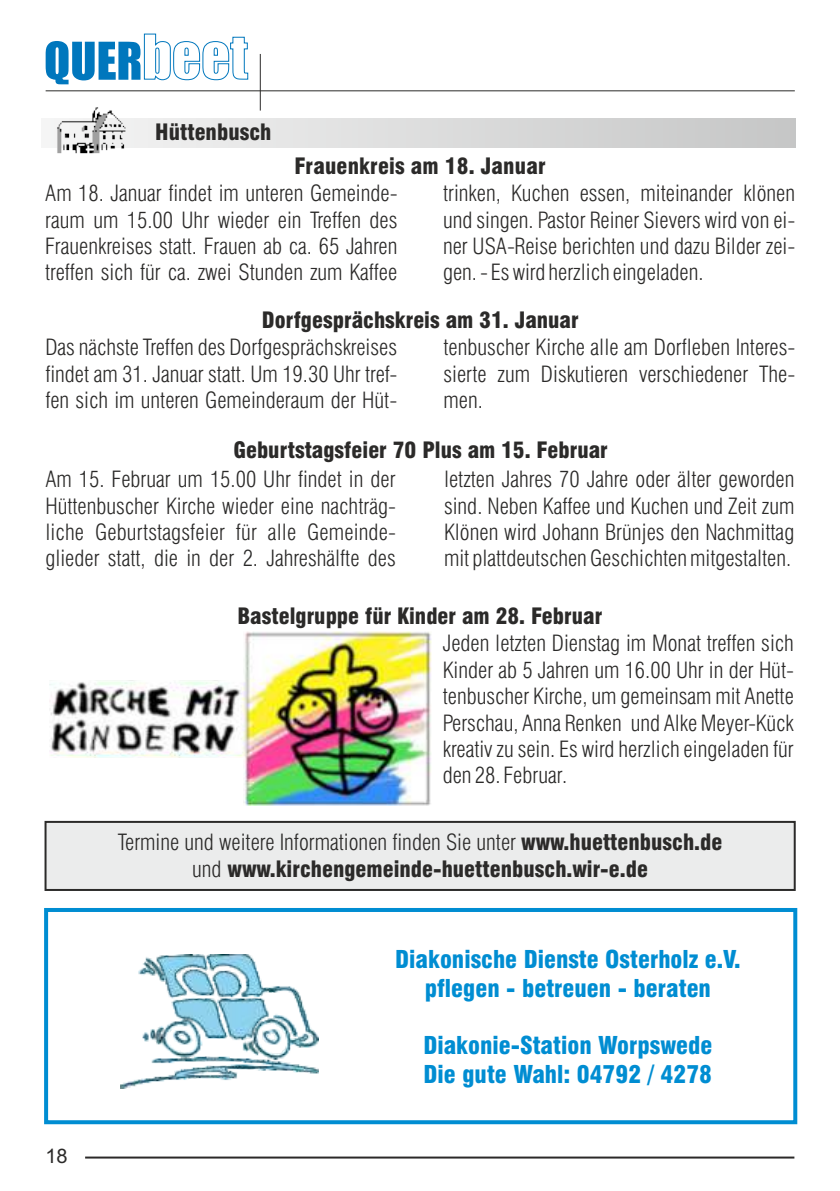
<style>
.page{position:relative;width:840px;height:1191px;background:#fff}
.page>*{position:absolute;margin:0;border:0;box-sizing:border-box;transform-origin:0 0}
.t1{font:900 condensed 24px/28.8px "Swiss 721 BT";color:#008dd2;text-align:center}
.t2{font:300 condensed 22px/26.4px "Swiss 721 BT";color:#2b2a29;text-align:justify}
.t3{font:900 condensed 22px/26.4px "Swiss 721 BT";color:#2b2a29;text-align:center}
.t4{font:20px "Arial";color:#2b2a29}
.s1{font-weight:300}
</style>
<div class="page">
<svg style="left:51px;top:119px;width:743px;height:28px;background:#dadada"></svg>
<img style="left:55px;top:107px;width:86px;height:47px">
<div style="left:45px;top:822px;width:749px;height:68px;background:#ebecec"></div>
<div style="left:44px;top:821px;width:751px;height:70px;border:2px solid #2b2a29"></div>
<div style="left:44px;top:908px;width:752px;height:216px;border:4px solid #008dd2"></div>
<img style="left:121px;top:954px;width:198px;height:134px">
<img style="left:49px;top:631px;width:382px;height:175px">
<hr style="left:85px;top:1156px;width:709px;height:2px;background:#2b2a29">
<hr style="left:46px;top:90px;width:748px;height:1px;background:#2b2a29">
<hr style="left:260px;top:54px;width:1px;height:57px;background:#2b2a29">
<svg style="left:46px;top:33px;width:202px;height:51px"></svg>
<p class="t3" style="left:155px;top:121px;width:117px">Hüttenbusch</p>
<p class="t3" style="left:294px;top:155px;width:252px">Frauenkreis am 18. Januar</p>
<p class="t2" style="left:45px;top:182px;width:353px">Am 18. Januar findet im unteren Gemeinde&shy;raum um 15.00 Uhr wieder ein Treffen des Frauenkreises statt. Frauen ab ca. 65 Jahren treffen sich für ca. zwei Stunden zum Kaffee</p>
<p class="t2" style="left:443px;top:182px;width:353px">trinken, Kuchen essen, miteinander klönen und singen. Pastor Reiner Sievers wird von ei&shy;ner USA-Reise berichten und dazu Bilder zei&shy;gen. - Es wird herzlich eingeladen.</p>
<p class="t3" style="left:262px;top:309px;width:318px">Dorfgesprächskreis am 31. Januar</p>
<p class="t2" style="left:45px;top:336px;width:353px">Das nächste Treffen des Dorfgesprächskreises findet am 31. Januar statt. Um 19.30 Uhr tref&shy;fen sich im unteren Gemeinderaum der Hüt-</p>
<p class="t2" style="left:443px;top:336px;width:353px">tenbuscher Kirche alle am Dorfleben Interes&shy;sierte zum Diskutieren verschiedener The&shy;men.</p>
<p class="t3" style="left:233px;top:439px;width:376px">Geburtstagsfeier 70 Plus am 15. Februar</p>
<p class="t2" style="left:45px;top:468px;width:351px">Am 15. Februar um 15.00 Uhr findet in der Hüttenbuscher Kirche wieder eine nachträg&shy;liche Geburtstagsfeier für alle Gemeinde&shy;glieder statt, die in der 2. Jahreshälfte des</p>
<p class="t2" style="left:444px;top:468px;width:351px">letzten Jahres 70 Jahre oder älter geworden sind. Neben Kaffee und Kuchen und Zeit zum Klönen wird Johann Brünjes den Nachmittag mit plattdeutschen Geschichten mitgestalten.</p>
<p class="t3" style="left:237px;top:605px;width:366px">Bastelgruppe für Kinder am 28. Februar</p>
<p class="t2" style="left:442px;top:632px;width:352px">Jeden letzten Dienstag im Monat treffen sich Kinder ab 5 Jahren um 16.00 Uhr in der Hüt&shy;tenbuscher Kirche, um gemeinsam mit Anette Perschau, Anna Renken und Alke Meyer-Kück kreativ zu sein. Es wird herzlich eingeladen für den 28. Februar.</p>
<p class="t3" style="left:118px;top:831px;width:606px"><span class="s1">Termine und weitere Informationen finden Sie unter</span> www.huettenbusch.de <span class="s1">und</span> www.kirchengemeinde-huettenbusch.wir-e.de</p>
<p class="t4" style="left:45px;top:1148px;width:24px">18</p>
<p class="t1" style="left:395px;top:947px;width:346px">Diakonische Dienste Osterholz e.V. pflegen - betreuen - beraten</p>
<p class="t1" style="left:423px;top:1033px;width:290px;text-align:left">Diakonie-Station Worpswede<br>Die gute Wahl: 04792 / 4278</p>
</div>
